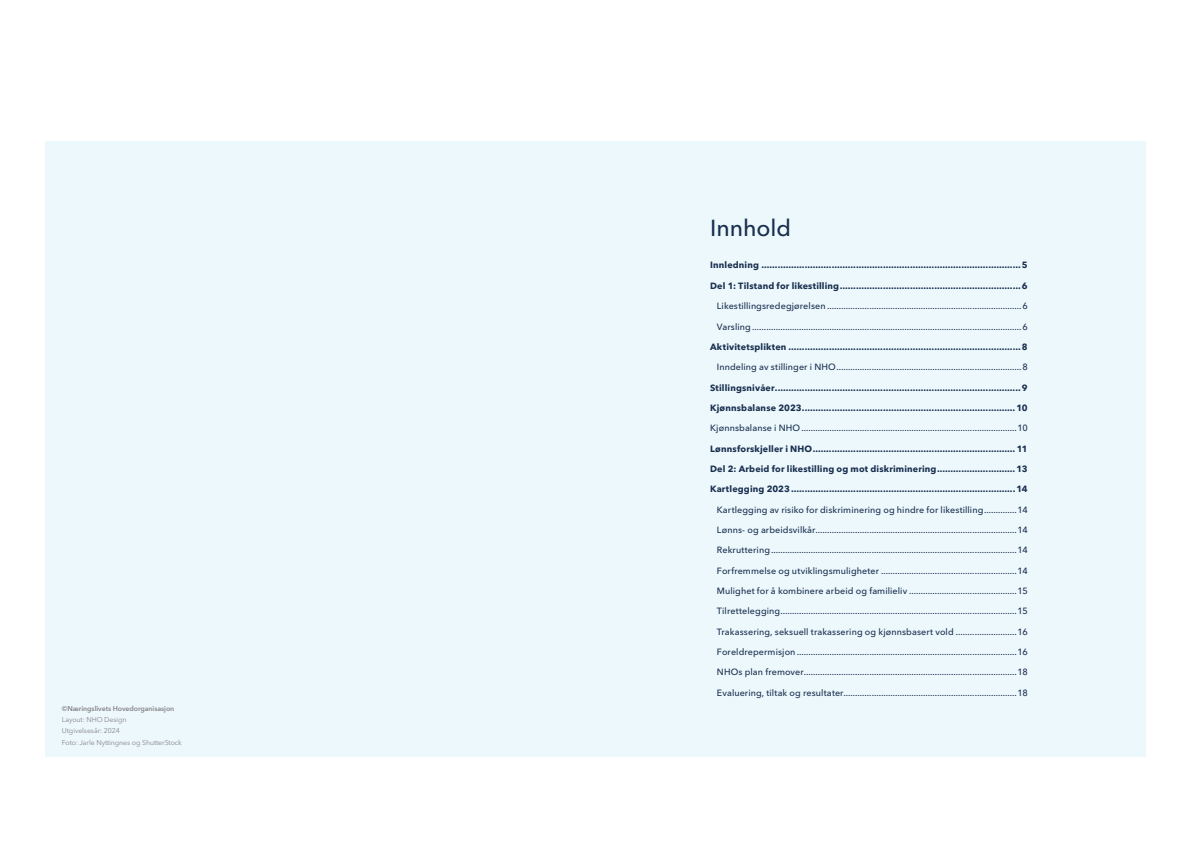
<style>
.page{position:relative;width:1191px;height:842px;background:#fff}
.page>*{position:absolute;margin:0;border:0;box-sizing:border-box;transform-origin:0 0}
.t1{font:500 23px "Avenir Next LT Pro";color:#182f4e}
.NHO-mellomtittel_sort{font:500 9px "Avenir Next LT Pro";letter-spacing:.01em;color:#182f4e}
.NHO-mellomtittel_sort-2{font:700 9px "Avenir Next LT Pro";letter-spacing:.015em;color:#182f4e}
.NHO-kildetekst{font:7px "Avenir Next LT Pro";letter-spacing:-.01em;color:#868686}
.NHO-kildetekst-2{font:600 7px "Avenir Next LT Pro";letter-spacing:-.01em;color:#868686}
</style>
<div class="page">
<div style="left:45px;top:142px;width:1100px;height:615px;background:#edf8fd"></div>
<p class="NHO-kildetekst-2" style="left:62px;top:704px;width:114px">©Næringslivets Hovedorganisasjon</p>
<p class="NHO-kildetekst" style="left:62px;top:715px;width:66px">Layout: NHO Design</p>
<p class="NHO-kildetekst" style="left:62px;top:727px;width:59px">Utgivelsesår: 2024</p>
<p class="NHO-kildetekst" style="left:62px;top:738px;width:121px">Foto: Jarle Nyttingnes og ShutterStock</p>
<p class="t1" style="left:710px;top:214px;width:83px">Innhold</p>
<p class="NHO-mellomtittel_sort-2" style="left:710px;top:260px;width:319px">Innledning ................................................................................................5</p>
<p class="NHO-mellomtittel_sort-2" style="left:710px;top:280px;width:319px">Del 1: Tilstand for likestilling...................................................................6</p>
<p class="NHO-mellomtittel_sort" style="left:717px;top:301px;width:312px">Likestillingsredegjørelsen ...................................................................................6</p>
<p class="NHO-mellomtittel_sort" style="left:717px;top:321px;width:312px">Varsling...................................................................................................................6</p>
<p class="NHO-mellomtittel_sort-2" style="left:710px;top:341px;width:319px">Aktivitetsplikten ......................................................................................8</p>
<p class="NHO-mellomtittel_sort" style="left:717px;top:362px;width:312px">Inndeling av stillinger i NHO...............................................................................8</p>
<p class="NHO-mellomtittel_sort-2" style="left:710px;top:382px;width:319px">Stillingsnivåer...........................................................................................9</p>
<p class="NHO-mellomtittel_sort-2" style="left:710px;top:402px;width:319px">Kjønnsbalanse 2023...............................................................................10</p>
<p class="NHO-mellomtittel_sort" style="left:710px;top:423px;width:319px">Kjønnsbalanse i NHO............................................................................................10</p>
<p class="NHO-mellomtittel_sort-2" style="left:710px;top:443px;width:319px">Lønnsforskjeller i NHO........................................................................... 11</p>
<p class="NHO-mellomtittel_sort-2" style="left:710px;top:463px;width:319px">Del 2: Arbeid for likestilling og mot diskriminering.............................13</p>
<p class="NHO-mellomtittel_sort-2" style="left:710px;top:483px;width:319px">Kartlegging 2023...................................................................................14</p>
<p class="NHO-mellomtittel_sort" style="left:717px;top:504px;width:312px">Kartlegging av risiko for diskriminering og hindre for likestilling..............14</p>
<p class="NHO-mellomtittel_sort" style="left:717px;top:524px;width:312px">Lønns- og arbeidsvilkår......................................................................................14</p>
<p class="NHO-mellomtittel_sort" style="left:717px;top:545px;width:312px">Rekruttering.........................................................................................................14</p>
<p class="NHO-mellomtittel_sort" style="left:717px;top:565px;width:312px">Forfremmelse og utviklingsmuligheter ..........................................................14</p>
<p class="NHO-mellomtittel_sort" style="left:717px;top:585px;width:312px">Mulighet for å kombinere arbeid og familieliv ..............................................15</p>
<p class="NHO-mellomtittel_sort" style="left:717px;top:606px;width:312px">Tilrettelegging.....................................................................................................15</p>
<p class="NHO-mellomtittel_sort" style="left:717px;top:626px;width:312px">Trakassering, seksuell trakassering og kjønnsbasert vold ..........................16</p>
<p class="NHO-mellomtittel_sort" style="left:717px;top:646px;width:312px">Foreldrepermisjon..............................................................................................16</p>
<p class="NHO-mellomtittel_sort" style="left:717px;top:667px;width:312px">NHOs plan fremover...........................................................................................18</p>
<p class="NHO-mellomtittel_sort" style="left:717px;top:687px;width:312px">Evaluering, tiltak og resultater..........................................................................18</p>
</div>
